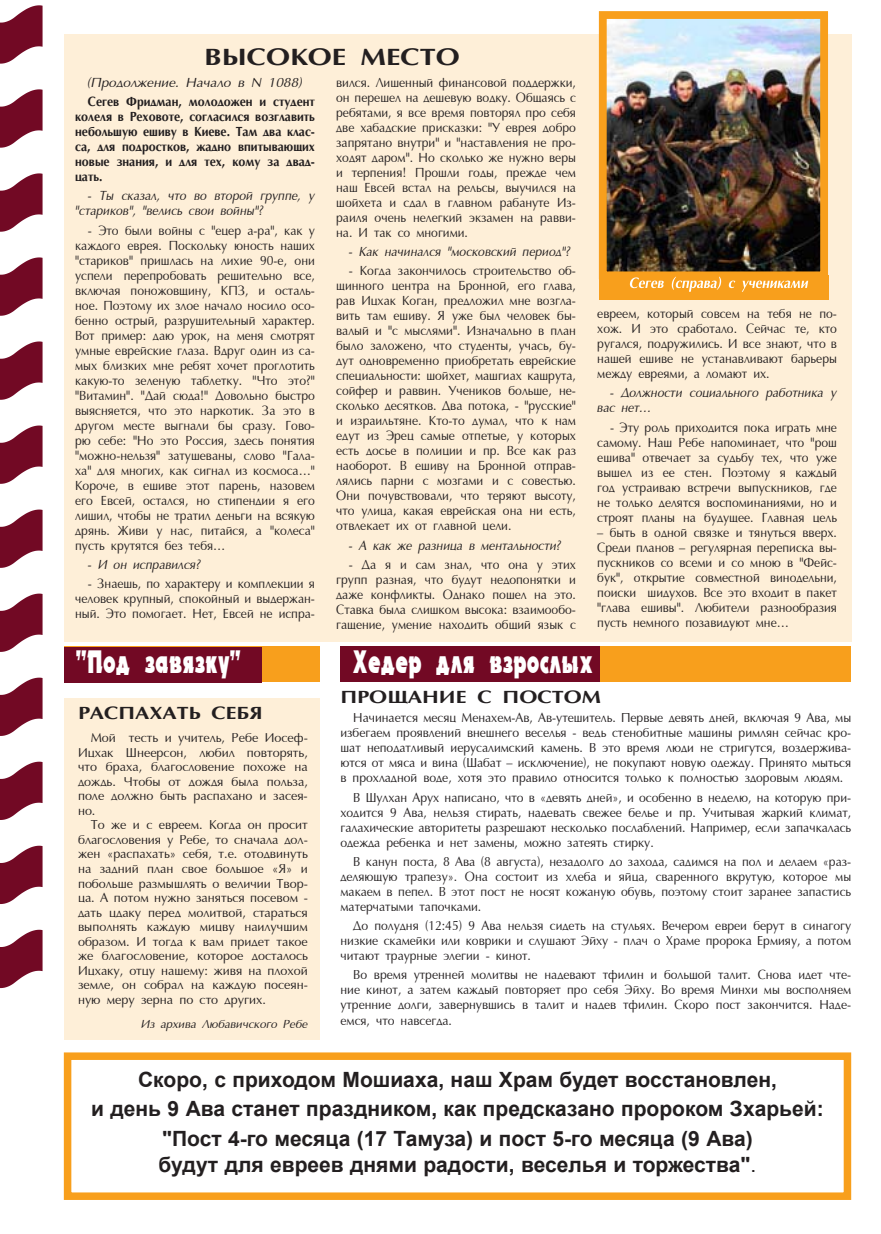
<style>
.page{position:relative;width:881px;height:1234px;background:#fff}
.page>*{position:absolute;margin:0;border:0;box-sizing:border-box;transform-origin:0 0}
.t1{font:31.5px "Uk Electron";color:#fff;scale:.67 1}
.t2{font:700 24px "AG Opt Cyrillic";color:#231f20;scale:1.2 1}
.t3{font:700 21px/29.7px "Arial";color:#231f20;text-align:center}
.t4{font:700 18px "AG Opt Cyrillic";color:#231f20;scale:1.2 1}
.t5{font:700 18px "AG Opt Cyrillic";color:#231f20;scale:1.19 1}
.t6{font:13.5px/15px "AG Opt Cyrillic Normal";color:#231f20;text-align:justify;scale:.9 1}
.t7{font:italic 13.5px/15px "AG Opt Cyrillic Normal";color:#231f20;scale:.9 1}
.t8{font:700 13.5px/15px "AG Opt Cyrillic";color:#231f20;text-align:justify;scale:.9 1}
.t9{font:italic 13.5px "AG Opt Cyrillic Normal";color:#231f20}
.t10{font:13.35px/15px "AG Opt Cyrillic Normal";color:#231f20;text-align:justify;scale:.91 1}
.t11{font:13.2px/14.5px "AG Opt Cyrillic Normal";color:#231f20;text-align:justify;scale:.95 1}
.t12{font:italic 12px "AG Opt Cyrillic Normal";color:#231f20;scale:.96 1}
.s1{font-weight:400}
</style>
<div class="page">
<div style="left:64px;top:34px;width:786px;height:607px;background:#feefd8"></div>
<svg style="left:0;top:5px;width:43px;height:59px"></svg>
<svg style="left:0;top:89px;width:43px;height:59px"></svg>
<svg style="left:0;top:173px;width:43px;height:59px"></svg>
<svg style="left:0;top:257px;width:43px;height:59px"></svg>
<svg style="left:0;top:341px;width:43px;height:59px"></svg>
<svg style="left:0;top:425px;width:43px;height:58px"></svg>
<svg style="left:0;top:509px;width:43px;height:58px"></svg>
<svg style="left:0;top:593px;width:43px;height:58px"></svg>
<svg style="left:0;top:677px;width:43px;height:58px"></svg>
<svg style="left:0;top:761px;width:43px;height:58px"></svg>
<svg style="left:0;top:845px;width:43px;height:58px"></svg>
<svg style="left:0;top:929px;width:43px;height:58px"></svg>
<div style="left:340px;top:646px;width:510px;height:36px;background:#f89f1c"></div>
<div style="left:340px;top:646px;width:260px;height:36px;background:#720924"></div>
<div style="left:64px;top:646px;width:255px;height:36px;background:#f89f1c"></div>
<div style="left:64px;top:646px;width:198px;height:36px;background:#720924"></div>
<img style="left:607px;top:20px;width:211px;height:250px">
<div style="left:598px;top:11px;width:229px;height:268px;border:8px solid #f89f1c"></div>
<div style="left:64px;top:697px;width:255px;height:342px;background:#feefd8"></div>
<div style="left:64px;top:1052px;width:786px;height:147px;border:8px solid #f89f1c"></div>
<div style="left:598px;top:275px;width:230px;height:24px;background:#f89f1c"></div>
<svg style="left:629px;top:276px;width:178px;height:16px"></svg>
<h2 class="t2" style="left:204px;top:44px;width:214px">ВЫСОКОЕ МЕСТО</h2>
<p class="t9" style="left:87px;top:75px;width:217px">(Продолжение. Начало в N 1088)</p>
<p class="t8" style="left:75px;top:94px;width:268px;text-indent:13px">Сегев Фридман, молодожен и студент колеля в Реховоте, согласился возглавить небольшую ешиву в Киеве. Там два клас&shy;са, для подростков, жадно впитывающих новые знания, и для тех, кому за двад&shy;цать.</p>
<p class="t7" style="left:75px;top:189px;width:268px;text-indent:13px">- Ты сказал, что во второй группе, у "стариков", "велись свои войны"?</p>
<p class="t6" style="left:75px;top:223px;width:268px;text-indent:13px">- Это были войны с "ецер а-ра", как у каждого еврея. Поскольку юность наших "стариков" пришлась на лихие 90-е, они успели перепробовать решительно все, включая поножовщину, КПЗ, и осталь&shy;ное. Поэтому их злое начало носило осо&shy;бенно острый, разрушительный характер.<br>Вот пример: даю урок, на меня смотрят умные еврейские глаза. Вдруг один из са&shy;мых близких мне ребят хочет проглотить какую-то зеленую таблетку. "Что это?" "Витамин". "Дай сюда!" Довольно быстро выясняется, что это наркотик. За это в другом месте выгнали бы сразу. Гово&shy;рю себе: "Но это Россия, здесь понятия "можно-нельзя" затушеваны, слово "Гала&shy;ха" для многих, как сигнал из космоса…" Короче, в ешиве этот парень, назовем его Евсей, остался, но стипендии я его лишил, чтобы не тратил деньги на всякую дрянь. Живи у нас, питайся, а "колеса" пусть крутятся без тебя…</p>
<p class="t7" style="left:88px;top:557px;width:127px">- И он исправился?</p>
<p class="t6" style="left:75px;top:576px;width:268px;text-indent:13px">- Знаешь, по характеру и комплекции я человек крупный, спокойный и выдержан&shy;ный. Это помогает. Нет, Евсей не испра-</p>
<p class="t6" style="left:336px;top:75px;width:268px">вился. Лишенный финансовой поддержки, он перешел на дешевую водку. Общаясь с ребятами, я все время повторял про себя две хабадские присказки: "У еврея добро запрятано внутри" и "наставления не про&shy;ходят даром". Но сколько же нужно веры и терпения! Прошли годы, прежде чем наш Евсей встал на рельсы, выучился на шойхета и сдал в главном рабануте Из&shy;раиля очень нелегкий экзамен на равви&shy;на. И так со многими.</p>
<p class="t7" style="left:349px;top:244px;width:248px">- Как начинался "московский период"?</p>
<p class="t6" style="left:336px;top:264px;width:268px;text-indent:13px">- Когда закончилось строительство об&shy;щинного центра на Бронной, его глава, рав Ицхак Коган, предложил мне возгла&shy;вить там ешиву. Я уже был человек бы&shy;валый и "с мыслями". Изначально в план было заложено, что студенты, учась, бу&shy;дут одновременно приобретать еврейские специальности: шойхет, машгиах кашрута, сойфер и раввин. Учеников больше, не&shy;сколько десятков. Два потока, - "русские" и израильтяне. Кто-то думал, что к нам едут из Эрец самые отпетые, у которых есть досье в полиции и пр. Все как раз наоборот. В ешиву на Бронной отправ&shy;лялись парни с мозгами и с совестью.<br>Они почувствовали, что теряют высоту, что улица, какая еврейская она ни есть, отвлекает их от главной цели.</p>
<p class="t7" style="left:349px;top:538px;width:237px">- А как же разница в ментальности?</p>
<p class="t6" style="left:336px;top:557px;width:268px;text-indent:13px">- Да я и сам знал, что она у этих групп разная, что будут недопонятки и даже конфликты. Однако пошел на это.<br>Ставка была слишком высока: взаимообо&shy;гащение, умение находить общий язык с</p>
<p class="t6" style="left:597px;top:306px;width:268px">евреем, который совсем на тебя не по&shy;хож. И это сработало. Сейчас те, кто ругался, подружились. И все знают, что в нашей ешиве не устанавливают барьеры между евреями, а ломают их.</p>
<p class="t7" style="left:597px;top:386px;width:268px;text-indent:13px">- Должности социального работника у вас нет…</p>
<p class="t6" style="left:597px;top:420px;width:268px;text-indent:13px">- Эту роль приходится пока играть мне самому. Наш Ребе напоминает, что "рош ешива" отвечает за судьбу тех, что уже вышел из ее стен. Поэтому я каждый год устраиваю встречи выпускников, где не только делятся воспоминаниями, но и строят планы на будущее. Главная цель</p>
<p class="t6" style="left:597px;top:525px;width:268px">– быть в одной связке и тянуться вверх.<br>Среди планов – регулярная переписка вы&shy;пускников со всеми и со мною в "Фейс&shy;бук", открытие совместной винодельни, поиски шидухов. Все это входит в пакет "глава ешивы". Любители разнообразия пусть немного позавидуют мне…</p>
<h1 class="t1" style="left:77px;top:641px;width:247px">"Под завязку"</h1>
<h3 class="t5" style="left:78px;top:702px;width:157px">РАСПАХАТЬ СЕБЯ</h3>
<p class="t11" style="left:78px;top:730px;width:243px;text-indent:13px">Мой тесть и учитель, Ребе Иосеф-Ицхак Шнеерсон, любил повторять, что браха, благословение похоже на дождь. Чтобы от дождя была польза, поле должно быть распахано и засея&shy;но.</p>
<p class="t11" style="left:78px;top:818px;width:243px;text-indent:13px">То же и с евреем. Когда он просит благословения у Ребе, то сначала дол&shy;жен «распахать» себя, т.е. отодвинуть на задний план свое большое «Я» и побольше размышлять о величии Твор&shy;ца. А потом нужно заняться посевом - дать цдаку перед молитвой, стараться выполнять каждую мицву наилучшим образом. И тогда к вам придет такое же благословение, которое досталось Ицхаку, отцу нашему: живя на плохой земле, он собрал на каждую посеян&shy;ную меру зерна по сто других.</p>
<p class="t12" style="left:141px;top:1017px;width:175px">Из архива Любавичского Ребе</p>
<h1 class="t1" style="left:353px;top:641px;width:360px">Хедер для взрослых</h1>
<h3 class="t4" style="left:340px;top:686px;width:219px">ПРОЩАНИЕ С ПОСТОМ</h3>
<p class="t10" style="left:340px;top:710px;width:562px;text-indent:13px">Начинается месяц Менахем-Ав, Ав-утешитель. Первые девять дней, включая 9 Ава, мы избегаем проявлений внешнего веселья - ведь стенобитные машины римлян сейчас кро&shy;шат неподатливый иерусалимский камень. В это время люди не стригутся, воздержива&shy;ются от мяса и вина (Шабат – исключение), не покупают новую одежду. Принято мыться в прохладной воде, хотя это правило относится только к полностью здоровым людям.</p>
<p class="t10" style="left:340px;top:790px;width:562px;text-indent:13px">В Шулхан Арух написано, что в «девять дней», и особенно в неделю, на которую при&shy;ходится 9 Ава, нельзя стирать, надевать свежее белье и пр. Учитывая жаркий климат, галахические авторитеты разрешают несколько послаблений. Например, если запачкалась одежда ребенка и нет замены, можно затеять стирку.</p>
<p class="t10" style="left:340px;top:854px;width:562px;text-indent:13px">В канун поста, 8 Ава (8 августа), незадолго до захода, садимся на пол и делаем «раз&shy;деляющую трапезу». Она состоит из хлеба и яйца, сваренного вкрутую, которое мы макаем в пепел. В этот пост не носят кожаную обувь, поэтому стоит заранее запастись матерчатыми тапочками.</p>
<p class="t10" style="left:340px;top:918px;width:562px;text-indent:13px">До полудня (12:45) 9 Ава нельзя сидеть на стульях. Вечером евреи берут в синагогу низкие скамейки или коврики и слушают Эйху - плач о Храме пророка Ермияу, а потом читают траурные элегии - кинот.</p>
<p class="t10" style="left:340px;top:967px;width:562px;text-indent:13px">Во время утренней молитвы не надевают тфилин и большой талит. Снова идет чте&shy;ние кинот, а затем каждый повторяет про себя Эйху. Во время Минхи мы восполняем утренние долги, завернувшись в талит и надев тфилин. Скоро пост закончится. Наде&shy;емся, что навсегда.</p>
<h3 class="t3" style="left:91px;top:1064px;width:733px">Скоро, с приходом Мошиаха, наш Храм будет восстановлен,<br>и день 9 Ава станет праздником, как предсказано пророком Зхарьей: "Пост 4-го месяца (17 Тамуза) и пост 5-го месяца (9 Ава)</h3>
<h3 class="t3" style="left:158px;top:1149px;width:599px">будут для евреев днями радости, веселья и торжества"<span class="s1">.</span></h3>
</div>
